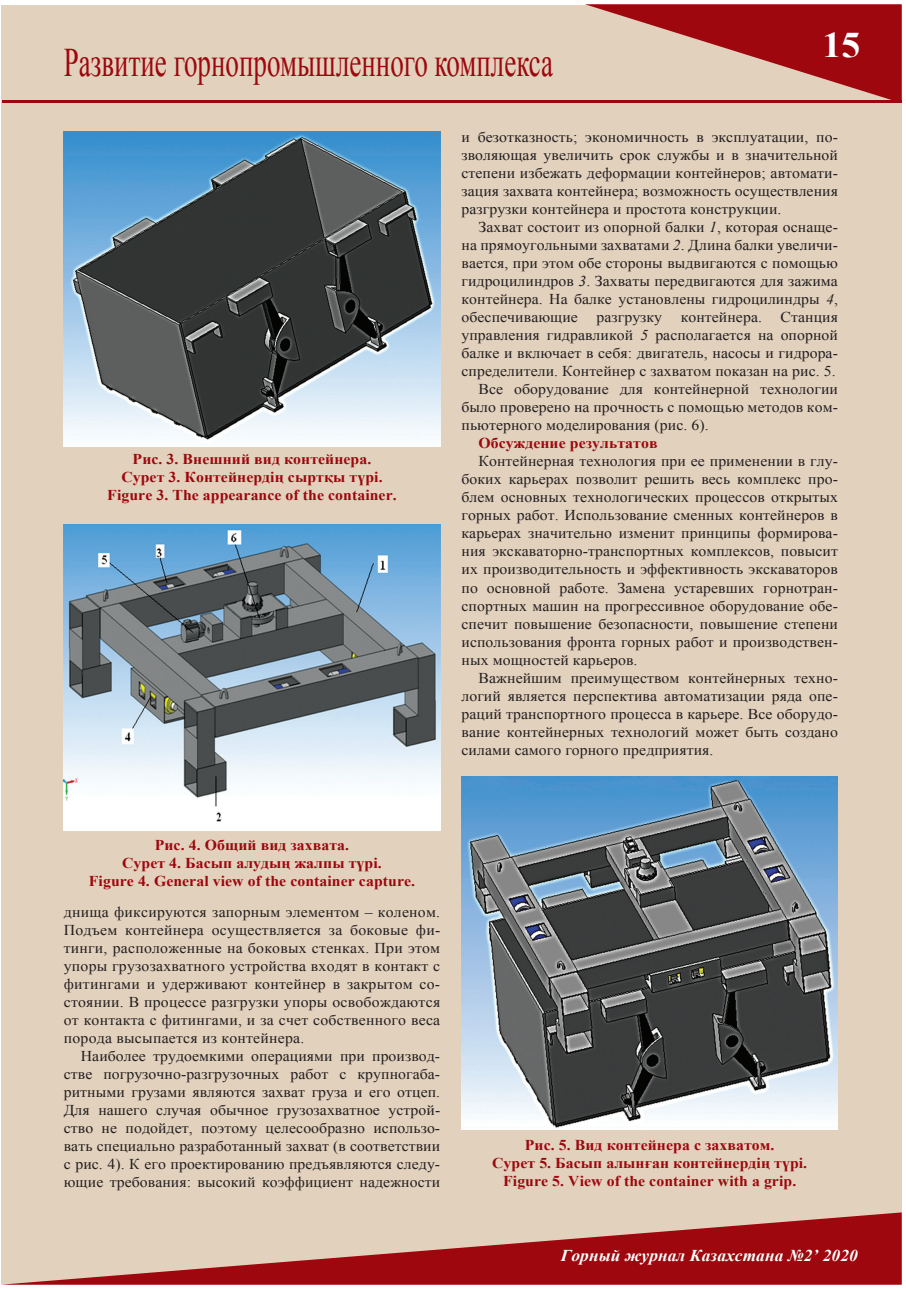
<style>
.page{position:relative;width:906px;height:1289px;background:#fff}
.page>*{position:absolute;margin:0;border:0;box-sizing:border-box;transform-origin:0 0}
.t1{font:40.5px "Times New Roman";letter-spacing:-.01em;color:#9d070d;scale:.67 1}
.t2{font:700 36px "Times New Roman";color:#fff;scale:1.05 1}
.t3{font:italic 700 16.5px "Times New Roman";letter-spacing:.005em;color:#fff;scale:1.05 1}
.t4{font:15px/18px "Times New Roman";letter-spacing:.005em;color:#231f20;text-align:justify;scale:1.05 1}
.t5{font:700 15px/18px "Times New Roman";letter-spacing:.005em;color:#9d070d;text-align:center;scale:1.05 1}
.s1{font-style:italic}
</style>
<div class="page">
<div style="left:1px;top:5px;width:900px;height:1278px;background:#e2d1bd"></div>
<svg style="left:585px;top:4px;width:316px;height:96px"></svg>
<svg style="left:1px;top:1212px;width:900px;height:72px"></svg>
<hr style="left:2px;top:100px;width:899px;height:3px;background:#9d070d">
<img style="left:64px;top:132px;width:376px;height:314px">
<img style="left:64px;top:524px;width:376px;height:306px">
<img style="left:461px;top:776px;width:377px;height:353px">
<h1 class="t1" style="left:64px;top:35px;width:732px">Развитие горнопромышленного комплекса</h1>
<h2 class="t2" style="left:822px;top:20px;width:38px">15</h2>
<p class="t5" style="left:107px;top:450px;width:277px">Рис. 3. Внешний вид контейнера.<br>Сурет 3. Контейнердің сыртқы түрі.<br>Figure 3. The appearance of the container.</p>
<p class="t4" style="left:461px;top:128px;width:360px">и безотказность; экономичность в эксплуатации, по&shy;зволяющая увеличить срок службы и в значительной степени избежать деформации контейнеров; автомати&shy;зация захвата контейнера; возможность осуществления разгрузки контейнера и простота конструкции.</p>
<p class="t4" style="left:478px;top:218px;width:344px">Захват состоит из опорной балки <span class="s1">1</span>, которая оснаще-</p>
<p class="t4" style="left:461px;top:236px;width:360px">на прямоугольными захватами <span class="s1">2</span>. Длина балки увеличи-</p>
<p class="t4" style="left:461px;top:254px;width:360px">вается, при этом обе стороны выдвигаются с помощью</p>
<p class="t4" style="left:461px;top:272px;width:360px">гидроцилиндров <span class="s1">3</span>. Захваты передвигаются для зажима</p>
<p class="t4" style="left:461px;top:290px;width:360px">контейнера. На балке установлены гидроцилиндры <span class="s1">4</span>,</p>
<p class="t4" style="left:461px;top:308px;width:360px">обеспечивающие разгрузку контейнера. Станция</p>
<p class="t4" style="left:461px;top:326px;width:360px">управления гидравликой <span class="s1">5</span> располагается на опорной</p>
<p class="t4" style="left:461px;top:344px;width:360px">балке и включает в себя: двигатель, насосы и гидрора-</p>
<p class="t4" style="left:461px;top:362px;width:358px">спределители. Контейнер с захватом показан на рис. 5.</p>
<p class="t4" style="left:478px;top:380px;width:344px">Все оборудование для контейнерной технологии</p>
<p class="t4" style="left:461px;top:398px;width:360px">было проверено на прочность с помощью методов ком-</p>
<p class="t4" style="left:461px;top:416px;width:237px">пьютерного моделирования (рис. 6).</p>
<p class="t5" style="left:478px;top:434px;width:172px">Обсуждение результатов</p>
<p class="t4" style="left:461px;top:452px;width:360px;text-indent:17px">Контейнерная технология при ее применении в глу&shy;боких карьерах позволит решить весь комплекс про&shy;блем основных технологических процессов открытых горных работ. Использование сменных контейнеров в карьерах значительно изменит принципы формирова&shy;ния экскаваторно-транспортных комплексов, повысит их производительность и эффективность экскаваторов по основной работе. Замена устаревших горнотран&shy;спортных машин на прогрессивное оборудование обе&shy;спечит повышение безопасности, повышение степени использования фронта горных работ и производствен&shy;ных мощностей карьеров.</p>
<p class="t4" style="left:461px;top:668px;width:360px;text-indent:17px">Важнейшим преимуществом контейнерных техно&shy;логий является перспектива автоматизации ряда опе&shy;раций транспортного процесса в карьере. Все оборудо&shy;вание контейнерных технологий может быть создано силами самого горного предприятия.</p>
<p class="t5" style="left:89px;top:835px;width:312px">Рис. 4. Общий вид захвата.<br>Сурет 4. Басып алудың жалпы түрі.<br>Figure 4. General view of the container capture.</p>
<p class="t4" style="left:64px;top:902px;width:360px">днища фиксируются запорным элементом – коленом.<br>Подъем контейнера осуществляется за боковые фи&shy;тинги, расположенные на боковых стенках. При этом упоры грузозахватного устройства входят в контакт с фитингами и удерживают контейнер в закрытом со&shy;стоянии. В процессе разгрузки упоры освобождаются от контакта с фитингами, и за счет собственного веса порода высыпается из контейнера.</p>
<p class="t4" style="left:64px;top:1046px;width:360px;text-indent:17px">Наиболее трудоемкими операциями при производ&shy;стве погрузочно-разгрузочных работ с крупногаба&shy;ритными грузами являются захват груза и его отцеп.<br>Для нашего случая обычное грузозахватное устрой&shy;ство не подойдет, поэтому целесообразно использо&shy;вать специально разработанный захват (в соответствии с рис. 4). К его проектированию предъявляются следу&shy;ющие требования: высокий коэффициент надежности</p>
<p class="t5" style="left:492px;top:1135px;width:301px">Рис. 5. Вид контейнера с захватом.<br>Сурет 5. Басып алынған контейнердің түрі.<br>Figure 5. View of the container with a grip.</p>
<p class="t3" style="left:561px;top:1244px;width:284px">Горный журнал Казахстана №2’ 2020</p>
</div>
